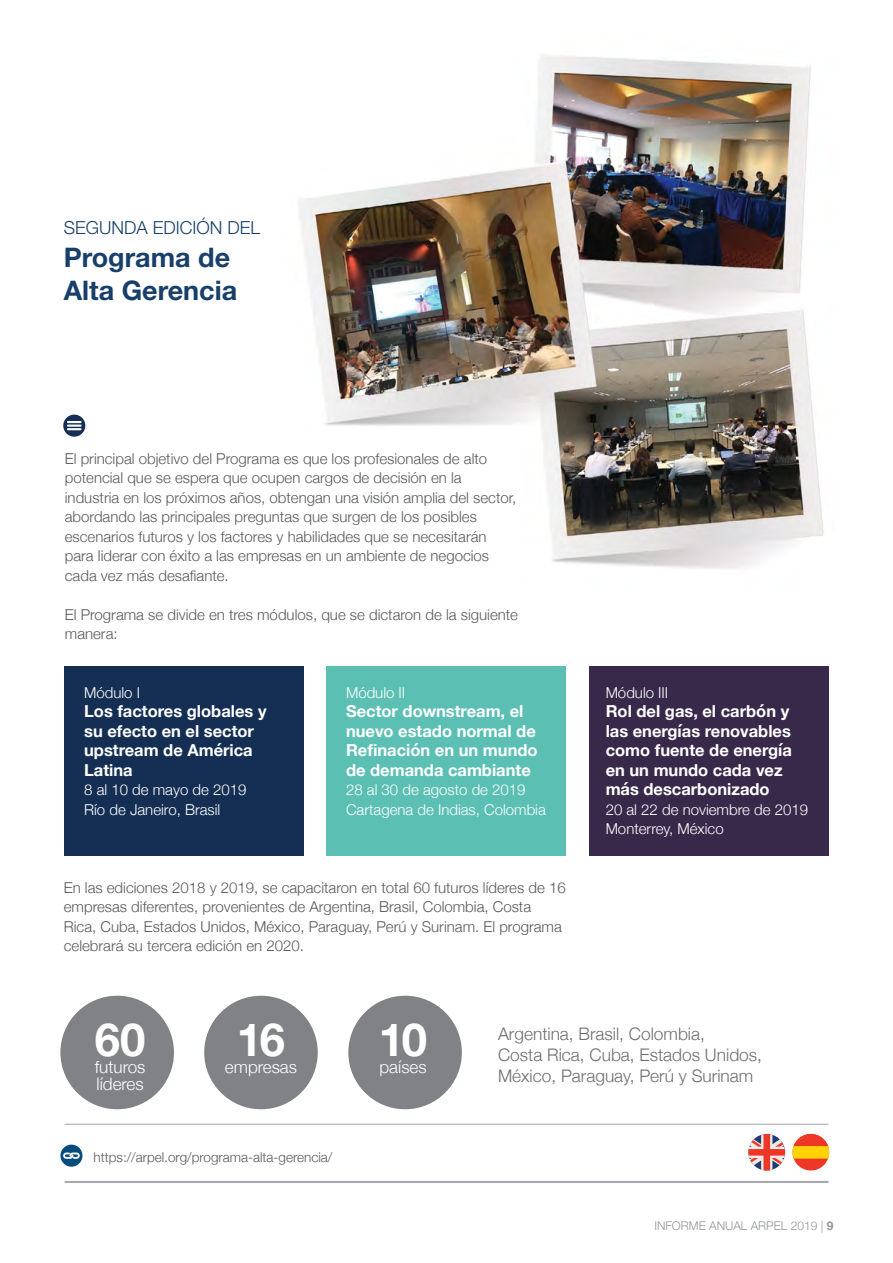
<style>
.page{position:relative;width:893px;height:1263px;background:#fff}
.page>*{position:absolute;margin:0;border:0;box-sizing:border-box;transform-origin:0 0}
.t1{font:700 45.6px "Helvetica Neue";color:#fff}
.t2{font:700 27px/33px "Helvetica Neue LT Std";color:#173f6a}
.t3{font:300 18px "Helvetica Neue LT Std";color:#173f6a}
.t4{font:300 17.25px/20.9px "Helvetica Neue";color:#6d6e71}
.t5{font:300 17.1px/17.1px "Helvetica Neue";color:#fff}
.t6{font:700 16.5px/19.5px "Helvetica Neue";color:#fff}
.t7{font:300 15px/19.5px "Helvetica Neue";color:#58595b}
.t8{font:300 15px/19.5px "Helvetica Neue";color:#fff}
.t9{font:300 13.5px "Helvetica Neue";color:#58595b}
.t10{font:300 12px "Helvetica Neue";color:#939598}
.s1{font-weight:700}
</style>
<div class="page">
<img style="left:299px;top:55px;width:525px;height:514px">
<div style="left:327px;top:666px;width:239px;height:189px;background:#5cbfb3"></div>
<div style="left:590px;top:666px;width:239px;height:189px;background:#38294a"></div>
<div style="left:64px;top:666px;width:239px;height:189px;background:#142f53"></div>
<div style="left:60px;top:996px;width:114px;height:113px;background:#808285;border-radius:50%"></div>
<div style="left:204px;top:996px;width:114px;height:113px;background:#808285;border-radius:50%"></div>
<div style="left:348px;top:996px;width:114px;height:113px;background:#808285;border-radius:50%"></div>
<svg style="left:63px;top:415px;width:22px;height:22px"></svg>
<svg style="left:748px;top:1133px;width:82px;height:38px"></svg>
<hr style="left:65px;top:1124px;width:763px;height:1px;background:#a7a9ac">
<hr style="left:65px;top:1181px;width:763px;height:2px;background:#a7a9ac">
<svg style="left:60px;top:1144px;width:22px;height:23px"></svg>
<p class="t3" style="left:64px;top:217px;width:198px">SEGUNDA EDICIÓN DEL</p>
<p class="t2" style="left:64px;top:241px;width:175px">Programa de<br>Alta Gerencia</p>
<p class="t7" style="left:65px;top:447px;width:453px">El principal objetivo del Programa es que los profesionales de alto potencial que se espera que ocupen cargos de decisión en la industria en los próximos años, obtengan una visión amplia del sector, abordando las principales preguntas que surgen de los posibles escenarios futuros y los factores y habilidades que se necesitarán para liderar con éxito a las empresas en un ambiente de negocios cada vez más desafiante.</p>
<p class="t7" style="left:65px;top:603px;width:455px">El Programa se divide en tres módulos, que se dictaron de la siguiente manera:</p>
<p class="t8" style="left:84px;top:681px;width:57px">Módulo I</p>
<p class="t6" style="left:84px;top:702px;width:184px">Los factores globales y su efecto en el sector upstream de América<br>Latina</p>
<p class="t8" style="left:84px;top:779px;width:164px">8 al 10 de mayo de 2019<br>Río de Janeiro, Brasil</p>
<p class="t8" style="left:346px;top:681px;width:61px">Módulo II</p>
<p class="t6" style="left:346px;top:702px;width:193px">Sector downstream, el nuevo estado normal de<br>Refinación en un mundo de demanda cambiante</p>
<p class="t8" style="left:346px;top:779px;width:201px">28 al 30 de agosto de 2019<br>Cartagena de Indias, Colombia</p>
<p class="t7" style="left:64px;top:876px;width:503px">En las ediciones 2018 y 2019, se capacitaron en total 60 futuros líderes de 16 empresas diferentes, provenientes de Argentina, Brasil, Colombia, Costa Rica, Cuba, Estados Unidos, México, Paraguay, Perú y Surinam. El programa celebrará su tercera edición en 2020.</p>
<p class="t8" style="left:606px;top:681px;width:64px">Módulo III</p>
<p class="t6" style="left:606px;top:702px;width:188px">Rol del gas, el carbón y las energías renovables como fuente de energía en un mundo cada vez más descarbonizado</p>
<p class="t8" style="left:606px;top:798px;width:204px">20 al 22 de noviembre de 2019<br>Monterrey, México</p>
<p class="t1" style="left:95px;top:1004px;width:52px">60</p>
<p class="t5" style="left:95px;top:1057px;width:52px">futuros líderes</p>
<p class="t1" style="left:237px;top:1004px;width:50px">16</p>
<p class="t5" style="left:225px;top:1057px;width:74px">empresas</p>
<p class="t9" style="left:94px;top:1146px;width:240px">https://arpel.org/programa-alta-gerencia/</p>
<p class="t1" style="left:379px;top:1004px;width:50px">10</p>
<p class="t5" style="left:379px;top:1057px;width:49px">países</p>
<p class="t4" style="left:498px;top:1022px;width:265px">Argentina, Brasil, Colombia,<br>Costa Rica, Cuba, Estados Unidos,<br>México, Paraguay, Perú y Surinam</p>
<p class="t10" style="left:654px;top:1216px;width:181px">INFORME ANUAL ARPEL 2019 | <span class="s1">9</span></p>
</div>
